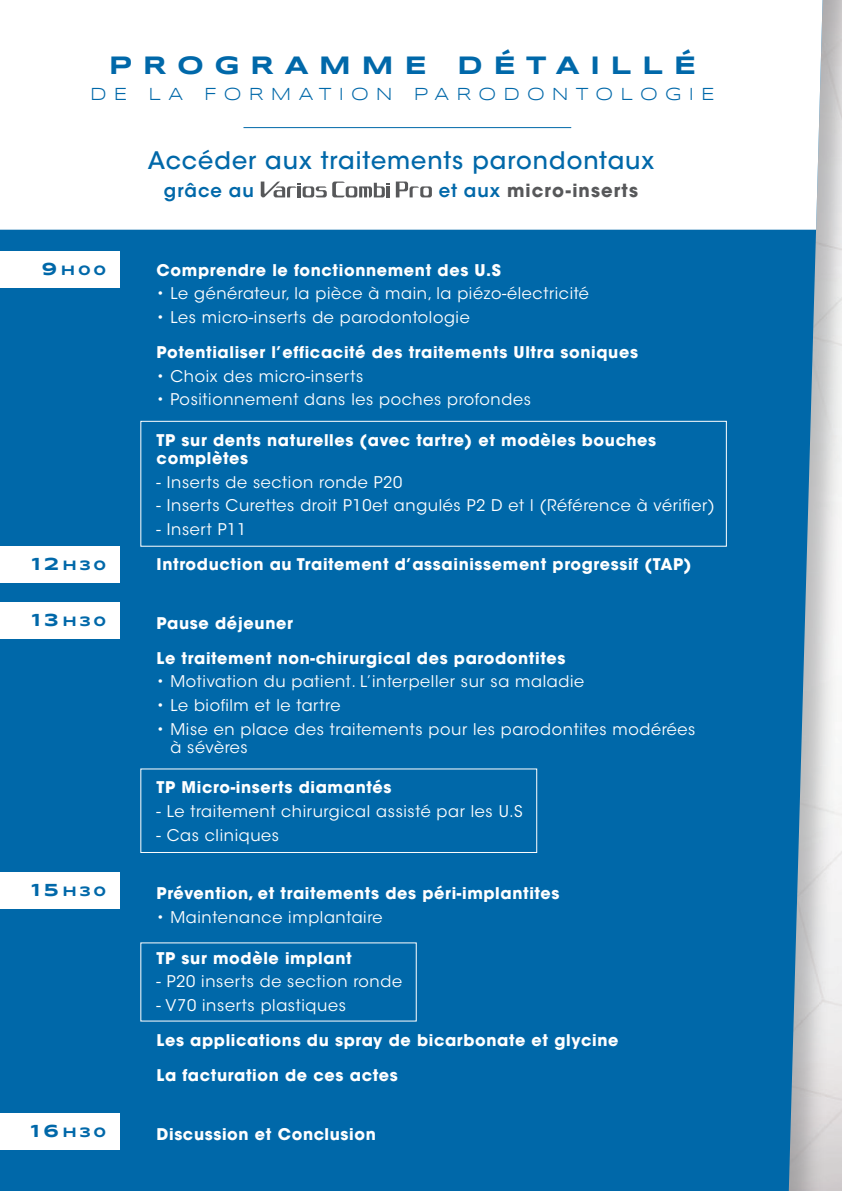
<style>
.page{position:relative;width:842px;height:1191px;background:#fff}
.page>*{position:absolute;margin:0;border:0;box-sizing:border-box;transform-origin:0 0}
.t1{font:700 26px "Syncopate";letter-spacing:.4em;color:#0068a9}
.t2{font:500 24px "ITC Avant Garde Std";letter-spacing:.04em;color:#0068a9}
.t3{font:18px "Syncopate";letter-spacing:.4em;color:#0068a9}
.t4{font:700 18px "ITC Avant Garde Std";letter-spacing:.06em;color:#57585a}
.t5{font:600 18px "ITC Avant Garde Std";letter-spacing:.055em;color:#0068a9}
.t6{font:700 16px/35px "ITC Avant Garde Std";letter-spacing:.04em;color:#fff}
.t7{font:16px/18px "ITC Avant Garde Std";letter-spacing:.04em;color:#fff}
.t8{font:700 14px "Syncopate";letter-spacing:.2em;color:#0068a9}
.s1{font-weight:600;color:#0068a9}
.s2{font-size:18px}
.s3{font-weight:400}
</style>
<div class="page">
<div style="left:0;top:0;width:842px;height:1191px;background:#636366;opacity:.4"></div>
<div style="left:0;top:230px;width:822px;height:961px;background:#0068a9"></div>
<svg style="left:0;top:0;width:822px;height:230px"></svg>
<div style="left:0;top:251px;width:120px;height:37px;background:#fff"></div>
<div style="left:0;top:545px;width:120px;height:37px;background:#fff"></div>
<div style="left:0;top:602px;width:120px;height:37px;background:#fff"></div>
<div style="left:0;top:872px;width:120px;height:36px;background:#fff"></div>
<div style="left:0;top:1113px;width:120px;height:36px;background:#fff"></div>
<div style="left:140px;top:421px;width:587px;height:126px;border:1px solid #fff"></div>
<div style="left:140px;top:768px;width:397px;height:85px;border:1px solid #fff"></div>
<svg style="left:261px;top:181px;width:129px;height:16px"></svg>
<svg style="left:396px;top:181px;width:36px;height:16px"></svg>
<hr style="left:243px;top:127px;width:328px;height:1px;background:#0068a9">
<p class="t1" style="left:109px;top:49px;width:589px">PROGRAMME DÉTAILLÉ</p>
<p class="t3" style="left:90px;top:83px;width:626px">DE LA FORMATION PARODONTOLOGIE</p>
<p class="t2" style="left:148px;top:145px;width:508px">Accéder aux traitements parondontaux</p>
<p class="t5" style="left:164px;top:179px;width:91px">grâce au</p>
<p class="t4" style="left:439px;top:179px;width:201px"><span class="s1">et aux</span> micro-inserts</p>
<p class="t8" style="left:42px;top:262px;width:66px"><span class="s2">9</span>H00</p>
<p class="t8" style="left:32px;top:556px;width:76px"><span class="s2">12</span>H30</p>
<p class="t6" style="left:157px;top:252px;width:346px">Comprendre le fonctionnement des U.S</p>
<p class="t7" style="left:157px;top:285px;width:434px">• Le générateur, la pièce à main, la piézo-électricité</p>
<p class="t6" style="left:157px;top:299px;width:483px"><span class="s3">• Les micro-inserts de parodontologie<br></span>Potentialiser l’efficacité des traitements Ultra soniques</p>
<p class="t7" style="left:157px;top:367px;width:208px">• Choix des micro-inserts</p>
<p class="t7" style="left:157px;top:391px;width:376px">• Positionnement dans les poches profondes</p>
<p class="t6" style="left:157px;top:431px;width:501px;line-height:18px">TP sur dents naturelles (avec tartre) et modèles bouches complètes</p>
<p class="t7" style="left:157px;top:473px;width:247px">- Inserts de section ronde P20</p>
<p class="t7" style="left:157px;top:497px;width:560px">- Inserts Curettes droit P10et angulés P2 D et l (Référence à vérifier)</p>
<p class="t6" style="left:157px;top:511px;width:536px"><span class="s3">- Insert P11<br></span>Introduction au Traitement d’assainissement progressif (TAP)</p>
<p class="t8" style="left:32px;top:613px;width:76px"><span class="s2">13</span>H30</p>
<p class="t6" style="left:157px;top:605px;width:410px">Pause déjeuner<br>Le traitement non-chirurgical des parodontites</p>
<p class="t7" style="left:157px;top:673px;width:429px">• Motivation du patient. L’interpeller sur sa maladie</p>
<p class="t7" style="left:157px;top:696px;width:185px">• Le biofilm et le tartre</p>
<p class="t7" style="left:170px;top:720px;width:526px;text-indent:-14px">• Mise en place des traitements pour les parodontites modérées à sévères</p>
<p class="t6" style="left:157px;top:770px;width:236px">TP Micro-inserts diamantés</p>
<p class="t7" style="left:157px;top:802px;width:368px">- Le traitement chirurgical assisté par les U.S</p>
<p class="t7" style="left:157px;top:826px;width:124px">- Cas cliniques</p>
<p class="t8" style="left:32px;top:882px;width:76px"><span class="s2">15</span>H30</p>
<p class="t6" style="left:157px;top:876px;width:404px">Prévention, et traitements des péri-implantites</p>
<p class="t7" style="left:157px;top:908px;width:227px">• Maintenance implantaire</p>
<p class="t6" style="left:157px;top:940px;width:197px">TP sur modèle implant</p>
<p class="t7" style="left:157px;top:973px;width:247px">- P20 inserts de section ronde</p>
<p class="t6" style="left:157px;top:987px;width:463px"><span class="s3">- V70 inserts plastiques<br></span>Les applications du spray de bicarbonate et glycine<br>La facturation de ces actes</p>
<p class="t8" style="left:31px;top:1123px;width:77px"><span class="s2">16</span>H30</p>
<p class="t6" style="left:157px;top:1116px;width:221px">Discussion et Conclusion</p>
</div>
